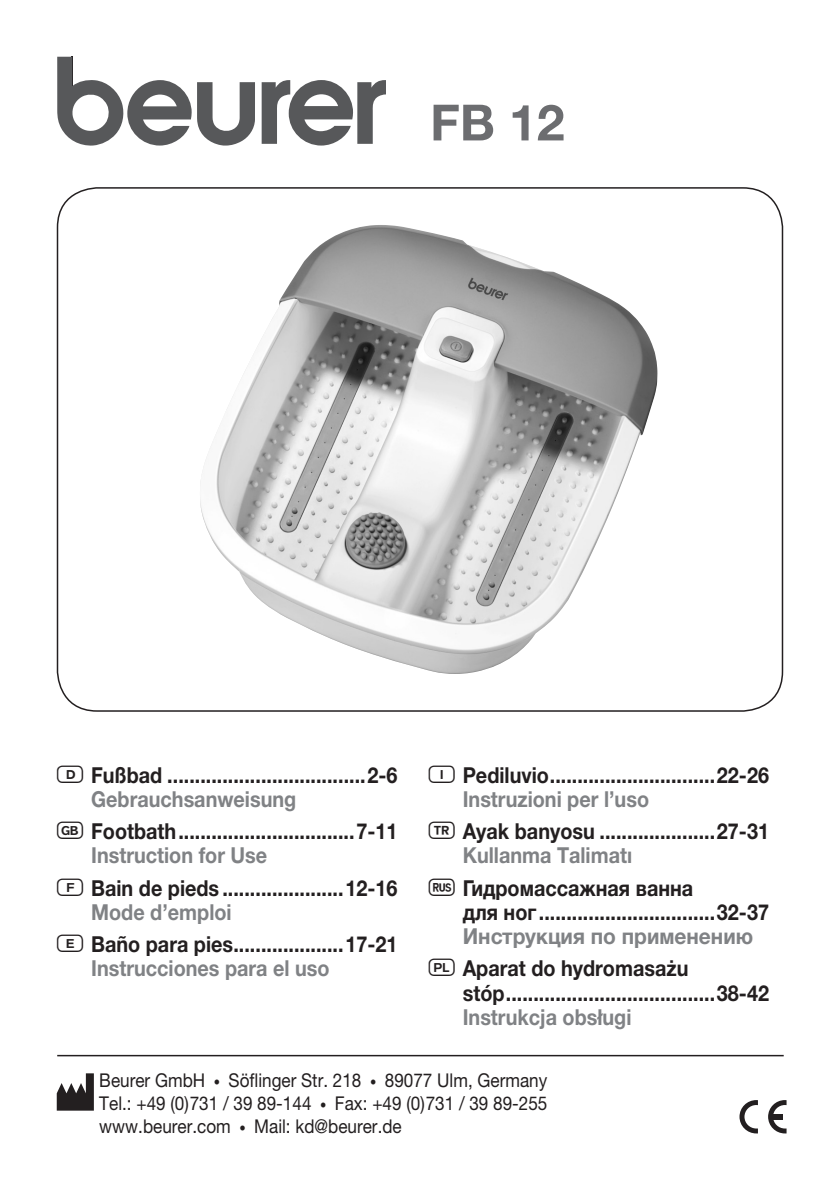
<style>
.page{position:relative;width:840px;height:1191px;background:#fff}
.page>*{position:absolute;margin:0;border:0;box-sizing:border-box;transform-origin:0 0}
.t1{font:700 50px "Helvetica Neue LT Pro";color:#6c6d70}
.t2{font:700 22px/24px "Helvetica Neue LT Pro";color:#231f20;scale:.9 1}
.t3{font:700 22px/24px "Helvetica Neue LTW1 G";color:#231f20;scale:.9 1}
.t4{font:700 22px "Helvetica Neue LTW1 G";color:#808285;scale:.95 1}
.t5{font:700 22px "Helvetica Neue LT Pro";color:#808285;scale:.9 1}
.t6{font:19px/22.8px "Helvetica Neue LT Pro";color:#231f20;text-align:justify;scale:.9 1}
.s1{font-family:"Laend Beurer 2012";font-size:26px}
.s2{color:#808285}
.s3{font-size:14px}
</style>
<div class="page">
<svg style="left:197px;top:82px;width:58px;height:64px"></svg>
<svg style="left:57px;top:57px;width:134px;height:89px"></svg>
<svg style="left:261px;top:80px;width:125px;height:66px"></svg>
<svg style="left:768px;top:1100px;width:18px;height:33px"></svg>
<div style="left:771px;top:1114px;width:11px;height:5px;background:#231f20"></div>
<svg style="left:739px;top:1100px;width:18px;height:33px"></svg>
<hr style="left:57px;top:1054px;width:726px;height:2px;background:#231f20">
<svg style="left:57px;top:1073px;width:37px;height:37px"></svg>
<img style="left:200px;top:225px;width:457px;height:449px">
<h1 class="t1" style="left:430px;top:92px;width:136px">FB 12</h1>
<p class="t2" style="left:91px;top:762px;width:341px;text-indent:-34px"><span class="s1">D</span> Fußbad ....................................2-6<br><span class="s2">Gebrauchsanweisung</span></p>
<p class="t2" style="left:91px;top:819px;width:341px;text-indent:-34px"><span class="s1">G</span> Footbath................................7-11<br><span class="s2">Instruction for Use</span></p>
<p class="t2" style="left:91px;top:875px;width:341px;text-indent:-34px"><span class="s1">F</span> Bain de pieds ......................12-16<br><span class="s2">Mode d’emploi</span></p>
<p class="t2" style="left:91px;top:932px;width:341px;text-indent:-34px"><span class="s1">E</span> Baño para pies....................17-21<br><span class="s2">Instrucciones para el uso</span></p>
<p class="t2" style="left:462px;top:762px;width:341px;text-indent:-34px"><span class="s1">I</span> Pediluvio..............................22-26<br><span class="s2">Instruzioni per l’uso</span></p>
<p class="t2" style="left:462px;top:819px;width:341px;text-indent:-34px"><span class="s1">T</span> Ayak banyosu .....................27-31<br><span class="s2">Kullanma Talimatı</span></p>
<p class="t3" style="left:462px;top:876px;width:341px;text-indent:-34px"><span class="s1">r</span> Гидромассажная ванна<br>для ног ................................32-37</p>
<p class="t4" style="left:462px;top:922px;width:307px">Инструкция по применению</p>
<p class="t2" style="left:462px;top:956px;width:341px;text-indent:-34px"><span class="s1">Q</span> Aparat do hydromasażu stóp......................................38-42</p>
<p class="t5" style="left:462px;top:1003px;width:189px">Instrukcja obsługi</p>
<p class="t6" style="left:99px;top:1068px;width:499px">Beurer GmbH <span class="s3">•</span> Söflinger Str. 218 <span class="s3">•</span> 89077 Ulm, Germany Tel.: +49 (0)731 / 39 89-144 <span class="s3">•</span> Fax: +49 (0)731 / 39 89-255 www.beurer.com <span class="s3">•</span> Mail: kd@beurer.de</p>
</div>
